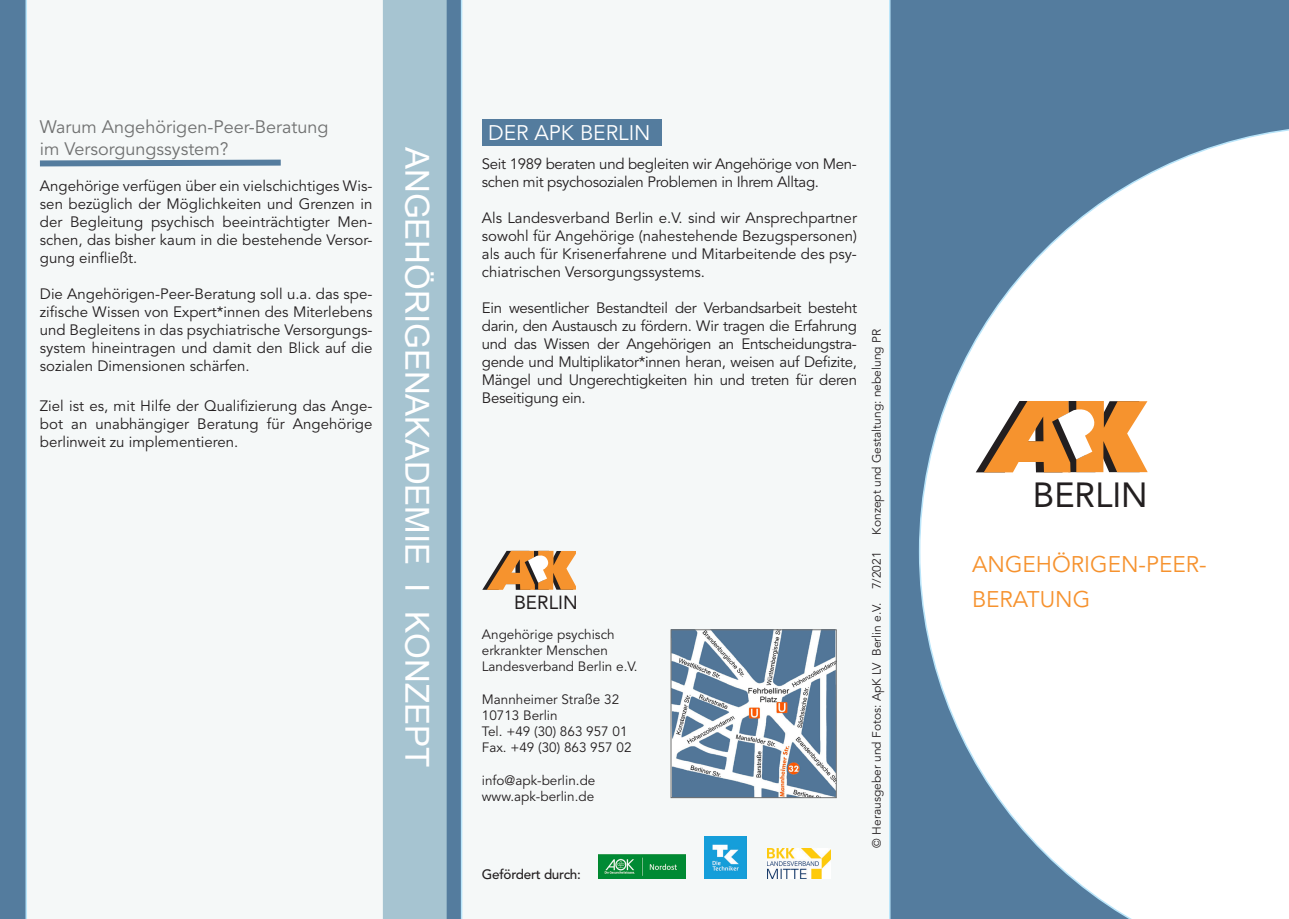
<style>
.page{position:relative;width:1289px;height:919px;background:#fff}
.page>*{position:absolute;margin:0;border:0;box-sizing:border-box;transform-origin:0 0}
.t1{font:34.65px "Avenir LT Std";color:#231f20}
.t2{font:33px "Arial";color:#fff}
.t3{font:22.5px "Avenir LT Std";color:#f6922e}
.t4{font:21px "Avenir LT Std";color:#fff}
.t5{font:18.9px "Avenir LT Std";color:#231f20}
.t6{font:18px "Avenir LT Std";color:#707171}
.t7{font:15px/18px "Avenir LT Std";color:#231f20;text-align:justify}
.t8{font:15px/18px "Avenir LT Std";letter-spacing:-.02em;color:#231f20}
.t9{font:13.5px/16.2px "Avenir LT Std";color:#231f20}
.t10{font:500 13.5px "Avenir LT Std";letter-spacing:-.02em;color:#231f20}
.t11{font:12px "Avenir LT Std";color:#231f20}
</style>
<div class="page">
<div style="left:0;top:0;width:1288px;height:918px;background:#547c9e"></div>
<svg style="left:918px;top:125px;width:370px;height:793px"></svg>
<div style="left:26px;top:0;width:357px;height:918px;background:#f5f8f8"></div>
<div style="left:461px;top:0;width:429px;height:918px;background:#f5f8f8"></div>
<div style="left:383px;top:0;width:63px;height:918px;background:#a6c4d1"></div>
<svg style="left:34px;top:156px;width:253px;height:13px"></svg>
<img style="left:767px;top:848px;width:63px;height:30px">
<img style="left:704px;top:836px;width:43px;height:42px">
<img style="left:598px;top:854px;width:88px;height:24px">
<div style="left:482px;top:119px;width:179px;height:26px;background:#547c9e"></div>
<img style="left:672px;top:631px;width:162px;height:165px">
<div style="left:670px;top:629px;width:166px;height:169px;border:1px solid #707171"></div>
<svg style="left:975px;top:401px;width:172px;height:71px"></svg>
<svg style="left:482px;top:551px;width:94px;height:38px"></svg>
<p class="t6" style="left:40px;top:117px;width:290px">Warum Angehörigen-Peer-Beratung</p>
<p class="t6" style="left:40px;top:138px;width:190px">im Versorgungssystem?</p>
<p class="t7" style="left:40px;top:177px;width:334px">Angehörige verfügen über ein vielschichtiges Wis&shy;sen bezüglich der Möglichkeiten und Grenzen in der Begleitung psychisch beeinträchtigter Men&shy;schen, das bisher kaum in die bestehende Versor&shy;gung einfließt.</p>
<p class="t7" style="left:40px;top:285px;width:334px">Die Angehörigen-Peer-Beratung soll u.a. das spe&shy;zifische Wissen von Expert*innen des Miterlebens und Begleitens in das psychiatrische Versorgungs&shy;system hineintragen und damit den Blick auf die sozialen Dimensionen schärfen.</p>
<p class="t7" style="left:40px;top:397px;width:334px">Ziel ist es, mit Hilfe der Qualifizierung das Ange&shy;bot an unabhängiger Beratung für Angehörige berlinweit zu implementieren.</p>
<p class="t2" style="left:440px;top:147px;width:621px;rotate:90deg">ANGEHÖRIGENAKADEMIE I KONZEPT</p>
<p class="t4" style="left:488px;top:121px;width:164px">DER APK BERLIN</p>
<p class="t8" style="left:482px;top:155px;width:376px">Seit 1989 beraten und begleiten wir Angehörige von Men&shy;schen mit psychosozialen Problemen in Ihrem Alltag.</p>
<p class="t7" style="left:482px;top:209px;width:376px">Als Landesverband Berlin e.V. sind wir Ansprechpartner sowohl für Angehörige (nahestehende Bezugspersonen) als auch für Krisenerfahrene und Mitarbeitende des psy&shy;chiatrischen Versorgungssystems.</p>
<p class="t7" style="left:482px;top:299px;width:376px">Ein wesentlicher Bestandteil der Verbandsarbeit besteht darin, den Austausch zu fördern. Wir tragen die Erfahrung und das Wissen der Angehörigen an Entscheidungstra&shy;gende und Multiplikator*innen heran, weisen auf Defizite, Mängel und Ungerechtigkeiten hin und treten für deren Beseitigung ein.</p>
<p class="t5" style="left:514px;top:591px;width:65px">BERLIN</p>
<p class="t9" style="left:482px;top:626px;width:157px">Angehörige psychisch erkrankter Menschen<br>Landesverband Berlin e.V.</p>
<p class="t9" style="left:482px;top:691px;width:139px">Mannheimer Straße 32</p>
<p class="t9" style="left:482px;top:707px;width:77px">10713 Berlin</p>
<p class="t9" style="left:482px;top:723px;width:147px">Tel. +49 (30) 863 957 01</p>
<p class="t9" style="left:482px;top:740px;width:151px">Fax. +49 (30) 863 957 02</p>
<p class="t9" style="left:482px;top:772px;width:115px">info@apk-berlin.de</p>
<p class="t9" style="left:482px;top:788px;width:114px">www.apk-berlin.de</p>
<p class="t10" style="left:482px;top:866px;width:100px">Gefördert durch:</p>
<p class="t11" style="left:869px;top:535px;width:207px;rotate:-90deg">Konzept und Gestaltung: nebelung PR</p>
<p class="t11" style="left:869px;top:847px;width:297px;rotate:-90deg">© Herausgeber und Fotos: ApK LV Berlin e.V. 7/2021</p>
<p class="t1" style="left:1032px;top:475px;width:116px">BERLIN</p>
<p class="t3" style="left:972px;top:551px;width:236px">ANGEHÖRIGEN-PEER-</p>
<p class="t3" style="left:972px;top:586px;width:120px">BERATUNG</p>
</div>
